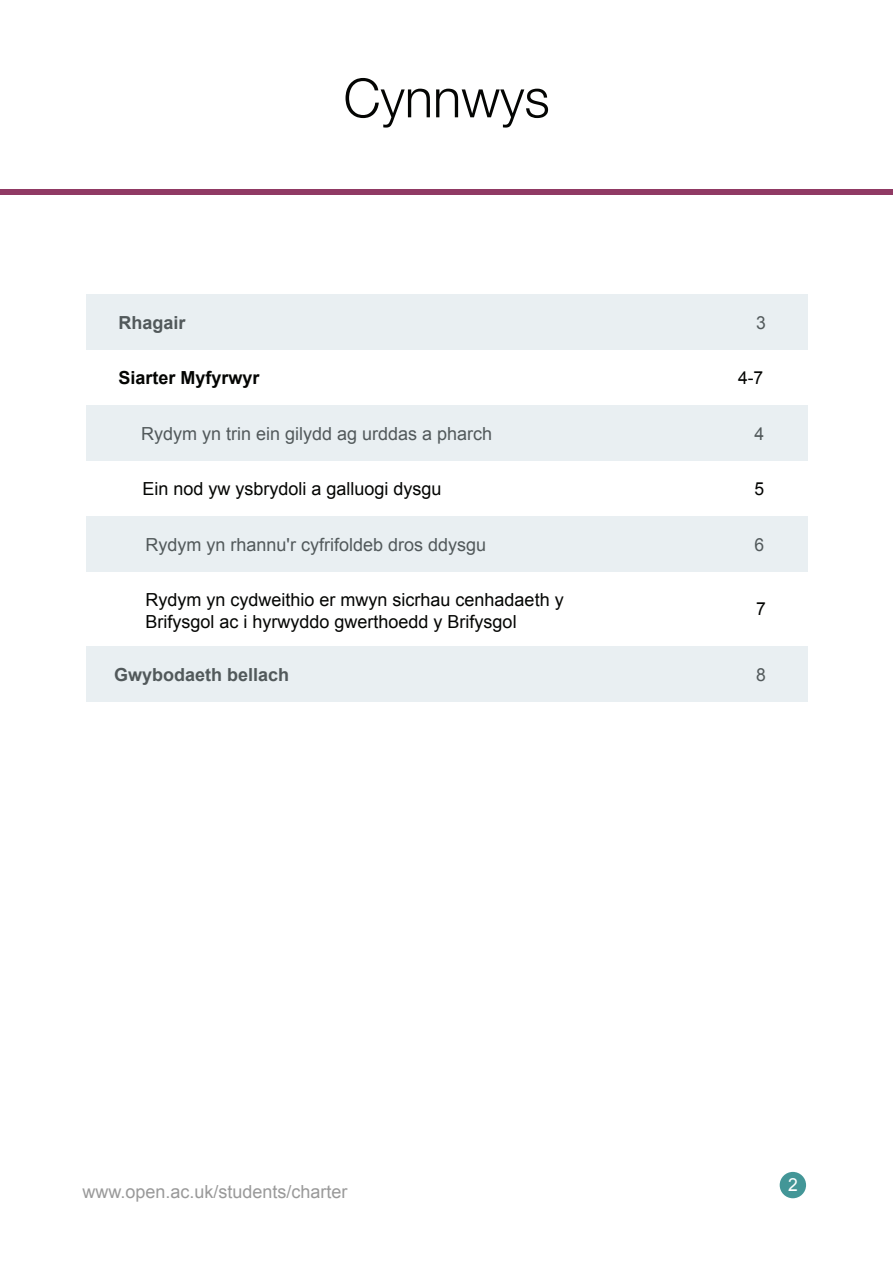
<style>
.page{position:relative;width:893px;height:1263px;background:#fff}
.page>*{position:absolute;margin:0;border:0;box-sizing:border-box;transform-origin:0 0}
.t1{font:300 54px "Helvetica Neue";color:#040503}
.t2{font:18px/21.6px "Arial";color:#040503}
.t3{font:700 18px "Arial";color:#040503}
.t4{font:18px "Arial";color:#999}
.t5{font:18px "Arial";color:#fff}
</style>
<div class="page">
<div style="left:0;top:189px;width:892px;height:6px;background:#903a64"></div>
<div style="left:780px;top:1172px;width:26px;height:26px;background:#439697;border-radius:50%"></div>
<div style="left:86px;top:516px;width:722px;height:56px;background:#e9eff2"></div>
<div style="left:86px;top:646px;width:722px;height:56px;background:#e9eff2"></div>
<div style="left:86px;top:294px;width:722px;height:56px;background:#e9eff2"></div>
<div style="left:86px;top:405px;width:722px;height:55px;background:#e9eff2"></div>
<h2 class="t1" style="left:344px;top:65px;width:208px">Cynnwys</h2>
<p class="t3" style="left:118px;top:313px;width:69px">Rhagair</p>
<p class="t2" style="left:756px;top:312px;width:11px">3</p>
<p class="t3" style="left:118px;top:368px;width:143px">Siarter Myfyrwyr</p>
<p class="t2" style="left:738px;top:367px;width:27px">4-7</p>
<p class="t2" style="left:141px;top:423px;width:353px">Rydym yn trin ein gilydd ag urddas a pharch</p>
<p class="t2" style="left:755px;top:423px;width:11px">4</p>
<p class="t2" style="left:142px;top:478px;width:301px">Ein nod yw ysbrydoli a galluogi dysgu</p>
<p class="t2" style="left:755px;top:478px;width:11px">5</p>
<p class="t2" style="left:146px;top:534px;width:342px">Rydym yn rhannu'r cyfrifoldeb dros ddysgu</p>
<p class="t2" style="left:755px;top:534px;width:11px">6</p>
<p class="t2" style="left:146px;top:589px;width:420px">Rydym yn cydweithio er mwyn sicrhau cenhadaeth y<br>Brifysgol ac i hyrwyddo gwerthoedd y Brifysgol</p>
<p class="t2" style="left:756px;top:598px;width:11px">7</p>
<p class="t3" style="left:114px;top:665px;width:177px">Gwybodaeth bellach</p>
<p class="t2" style="left:756px;top:664px;width:11px">8</p>
<p class="t4" style="left:82px;top:1181px;width:267px">www.open.ac.uk/students/charter</p>
<p class="t5" style="left:788px;top:1175px;width:11px">2</p>
</div>
